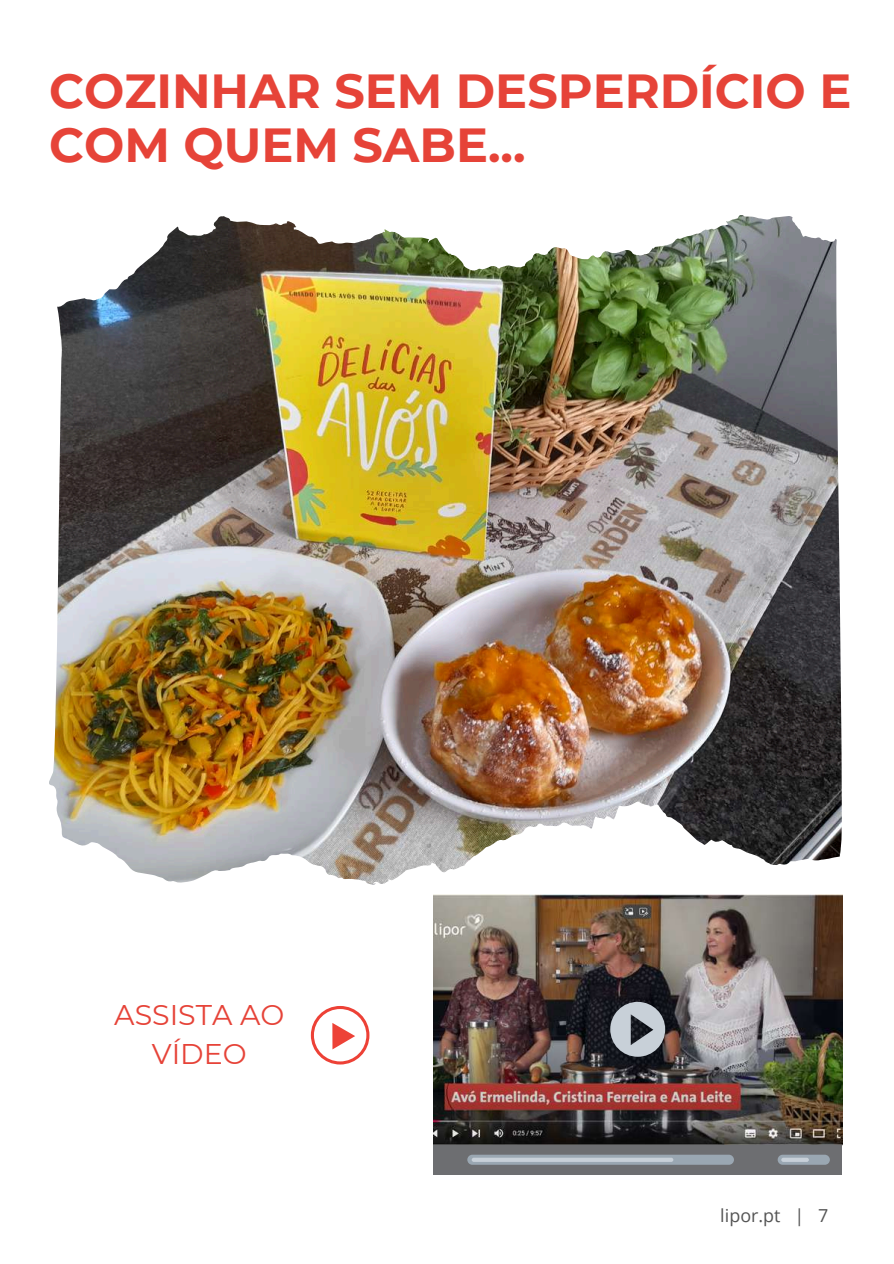
<style>
.page{position:relative;width:894px;height:1264px;background:#fff}
.page>*{position:absolute;margin:0;border:0;box-sizing:border-box;transform-origin:0 0}
.t1{font:700 47.7px/54px "Montserrat";color:#e64338}
.t2{font:28.5px/39.3px "Montserrat";color:#e64338;text-align:center}
.t3{font:17.85px "Open Sans";color:#545454}
</style>
<div class="page">
<img style="left:49px;top:216px;width:794px;height:959px">
<img style="left:233px;top:215px;width:608px;height:592px">
<svg style="left:311px;top:1005px;width:58px;height:59px"></svg>
<img style="left:433px;top:894px;width:408px;height:251px">
<div style="left:433px;top:1145px;width:408px;height:29px;background:#6d6e71"></div>
<svg style="left:467px;top:1154px;width:362px;height:10px;background:#9da6af"></svg>
<svg style="left:610px;top:1001px;width:55px;height:55px;background:#8b9299"></svg>
<p class="t1" style="left:49px;top:64px;width:803px">COZINHAR SEM DESPERDÍCIO E<br>COM QUEM SABE...</p>
<p class="t2" style="left:114px;top:995px;width:171px">ASSISTA AO<br>VÍDEO</p>
<p class="t3" style="left:720px;top:1203px;width:110px">lipor.pt | 7</p>
</div>
